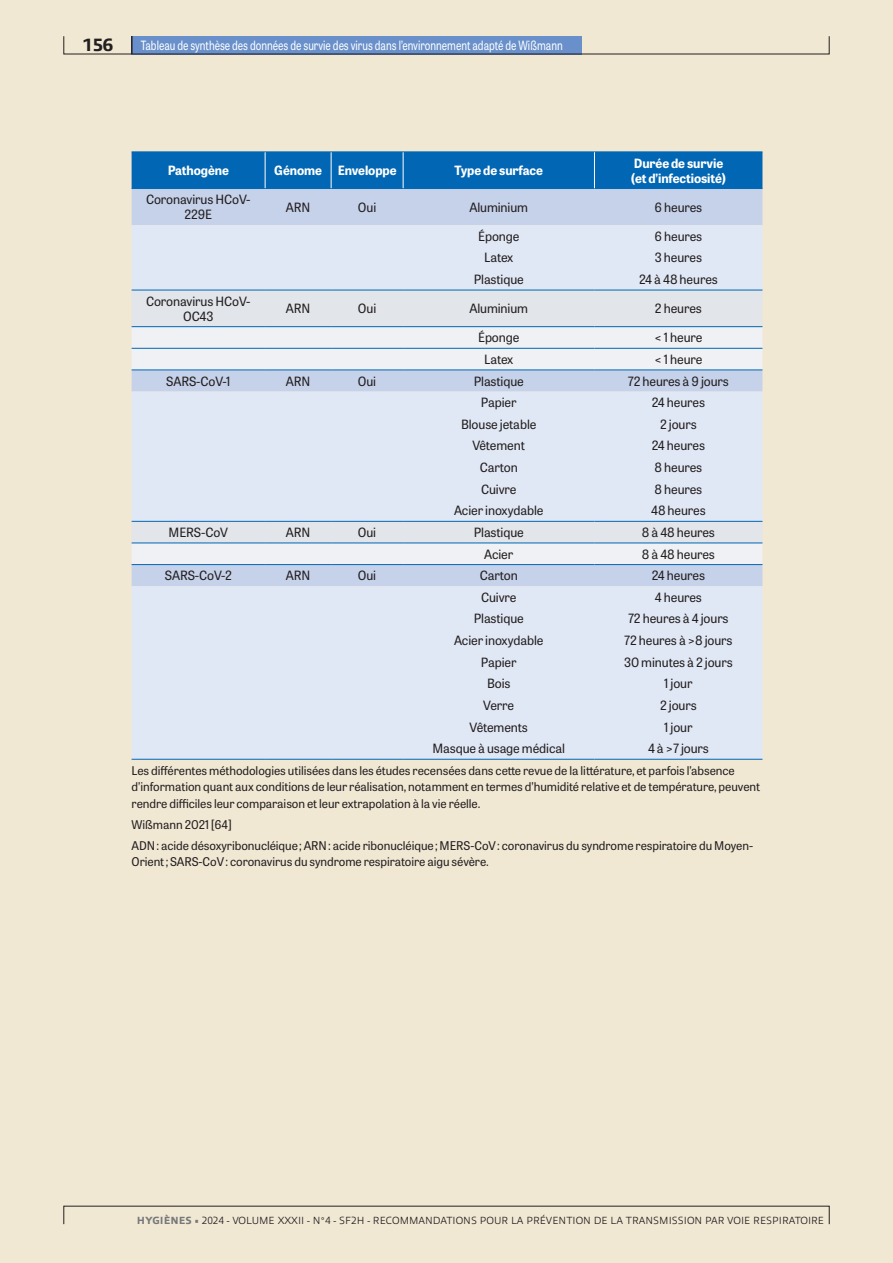
<style>
.page{position:relative;width:893px;height:1263px;background:#f1e8d4}
.page>*{position:absolute;margin:0;border:0;box-sizing:border-box;transform-origin:0 0}
.t1{font:800 18px "Allumi Std";color:#231f20}
.t2{font:12.75px/15px "Tablet Gothic";letter-spacing:-.01em;color:#231f20;text-align:center}
.t3{font:12.75px "Tablet Gothic";color:#fff;scale:.8 1}
.t4{font:700 12.75px/15px "Tablet Gothic";letter-spacing:-.005em;color:#fff}
.t5{font:12px/16.5px "Tablet Gothic";letter-spacing:-.005em;color:#231f20}
.t6{font:300 10.5px "Allumi Std";color:#231f20}
.s1{font-weight:800;color:#76787b}
</style>
<div class="page">
<div style="left:132px;top:36px;width:450px;height:18px;background:#6990ca"></div>
<div style="left:132px;top:153px;width:630px;height:35px;background:#0166b3"></div>
<div style="left:132px;top:189px;width:630px;height:36px;background:#c6d2ea"></div>
<svg style="left:132px;top:225px;width:630px;height:534px;background:#dee5f3"></svg>
<div style="left:132px;top:291px;width:630px;height:35px;background:#e2e5ea"></div>
<svg style="left:132px;top:327px;width:630px;height:237px;background:#e0e7f2"></svg>
<hr style="left:132px;top:152px;width:133px;height:1px;background:#0166b3">
<hr style="left:265px;top:152px;width:66px;height:1px;background:#0166b3">
<hr style="left:331px;top:152px;width:72px;height:1px;background:#0166b3">
<hr style="left:403px;top:152px;width:191px;height:1px;background:#0166b3">
<hr style="left:594px;top:152px;width:168px;height:1px;background:#0166b3">
<hr style="left:132px;top:188px;width:133px;height:1px;background:#0166b3">
<hr style="left:265px;top:188px;width:66px;height:1px;background:#0166b3">
<hr style="left:331px;top:188px;width:72px;height:1px;background:#0166b3">
<hr style="left:403px;top:188px;width:191px;height:1px;background:#0166b3">
<hr style="left:594px;top:188px;width:168px;height:1px;background:#0166b3">
<hr style="left:132px;top:290px;width:133px;height:1px;background:#0166b3">
<hr style="left:265px;top:290px;width:66px;height:1px;background:#0166b3">
<hr style="left:331px;top:290px;width:72px;height:1px;background:#0166b3">
<hr style="left:403px;top:290px;width:191px;height:1px;background:#0166b3">
<hr style="left:594px;top:290px;width:168px;height:1px;background:#0166b3">
<hr style="left:132px;top:326px;width:133px;height:1px;background:#0166b3">
<hr style="left:265px;top:326px;width:66px;height:1px;background:#0166b3">
<hr style="left:331px;top:326px;width:72px;height:1px;background:#0166b3">
<hr style="left:403px;top:326px;width:191px;height:1px;background:#0166b3">
<hr style="left:594px;top:326px;width:168px;height:1px;background:#0166b3">
<hr style="left:132px;top:348px;width:133px;height:1px;background:#0166b3">
<hr style="left:265px;top:348px;width:66px;height:1px;background:#0166b3">
<hr style="left:331px;top:348px;width:72px;height:1px;background:#0166b3">
<hr style="left:403px;top:348px;width:191px;height:1px;background:#0166b3">
<hr style="left:594px;top:348px;width:168px;height:1px;background:#0166b3">
<hr style="left:132px;top:370px;width:133px;height:1px;background:#0166b3">
<hr style="left:265px;top:370px;width:66px;height:1px;background:#0166b3">
<hr style="left:331px;top:370px;width:72px;height:1px;background:#0166b3">
<hr style="left:403px;top:370px;width:191px;height:1px;background:#0166b3">
<hr style="left:594px;top:370px;width:168px;height:1px;background:#0166b3">
<hr style="left:132px;top:521px;width:133px;height:1px;background:#0166b3">
<hr style="left:265px;top:521px;width:66px;height:1px;background:#0166b3">
<hr style="left:331px;top:521px;width:72px;height:1px;background:#0166b3">
<hr style="left:403px;top:521px;width:191px;height:1px;background:#0166b3">
<hr style="left:594px;top:521px;width:168px;height:1px;background:#0166b3">
<hr style="left:132px;top:543px;width:133px;height:1px;background:#0166b3">
<hr style="left:265px;top:543px;width:66px;height:1px;background:#0166b3">
<hr style="left:331px;top:543px;width:72px;height:1px;background:#0166b3">
<hr style="left:403px;top:543px;width:191px;height:1px;background:#0166b3">
<hr style="left:594px;top:543px;width:168px;height:1px;background:#0166b3">
<hr style="left:132px;top:564px;width:133px;height:1px;background:#0166b3">
<hr style="left:265px;top:564px;width:66px;height:1px;background:#0166b3">
<hr style="left:331px;top:564px;width:72px;height:1px;background:#0166b3">
<hr style="left:403px;top:564px;width:191px;height:1px;background:#0166b3">
<hr style="left:594px;top:564px;width:168px;height:1px;background:#0166b3">
<hr style="left:132px;top:759px;width:133px;height:1px;background:#0166b3">
<hr style="left:265px;top:759px;width:66px;height:1px;background:#0166b3">
<hr style="left:331px;top:759px;width:72px;height:1px;background:#0166b3">
<hr style="left:403px;top:759px;width:191px;height:1px;background:#0166b3">
<hr style="left:594px;top:759px;width:168px;height:1px;background:#0166b3">
<hr style="left:265px;top:152px;width:1px;height:36px;background:#fff">
<hr style="left:331px;top:152px;width:1px;height:36px;background:#fff">
<hr style="left:403px;top:152px;width:1px;height:36px;background:#fff">
<hr style="left:594px;top:152px;width:1px;height:36px;background:#fff">
<svg style="left:132px;top:36px;width:1px;height:18px"></svg>
<h1 class="t1" style="left:82px;top:35px;width:32px">156</h1>
<p class="t3" style="left:141px;top:36px;width:529px">Tableau de synthèse des données de survie des virus dans l’environnement adapté de Wißmann</p>
<p class="t4" style="left:168px;top:162px;width:63px">Pathogène</p>
<p class="t4" style="left:274px;top:162px;width:124px">Génome Enveloppe</p>
<p class="t4" style="left:455px;top:162px;width:90px">Type de surface</p>
<p class="t4" style="left:631px;top:155px;width:96px">Durée de survie (et d’infectiosité)</p>
<p class="t2" style="left:146px;top:191px;width:106px">Coronavirus HCoV-<br>229E</p>
<p class="t2" style="left:286px;top:199px;width:26px">ARN</p>
<p class="t2" style="left:358px;top:199px;width:20px">Oui</p>
<p class="t2" style="left:469px;top:199px;width:60px">Aluminium</p>
<p class="t2" style="left:655px;top:199px;width:49px">6 heures</p>
<p class="t2" style="left:478px;top:228px;width:43px">Éponge</p>
<p class="t2" style="left:655px;top:228px;width:49px">6 heures</p>
<p class="t2" style="left:484px;top:250px;width:31px">Latex</p>
<p class="t2" style="left:655px;top:250px;width:49px">3 heures</p>
<p class="t2" style="left:474px;top:271px;width:52px">Plastique</p>
<p class="t2" style="left:639px;top:271px;width:80px">24 à 48 heures</p>
<p class="t2" style="left:146px;top:293px;width:106px">Coronavirus HCoV-<br>OC43</p>
<p class="t2" style="left:286px;top:300px;width:26px">ARN</p>
<p class="t2" style="left:358px;top:300px;width:20px">Oui</p>
<p class="t2" style="left:469px;top:300px;width:60px">Aluminium</p>
<p class="t2" style="left:655px;top:300px;width:48px">2 heures</p>
<p class="t2" style="left:478px;top:330px;width:43px">Éponge</p>
<p class="t2" style="left:654px;top:330px;width:50px">&lt; 1 heure</p>
<p class="t2" style="left:484px;top:351px;width:31px">Latex</p>
<p class="t2" style="left:654px;top:351px;width:50px">&lt; 1 heure</p>
<p class="t2" style="left:166px;top:373px;width:66px">SARS-CoV-1</p>
<p class="t2" style="left:286px;top:373px;width:26px">ARN</p>
<p class="t2" style="left:358px;top:373px;width:20px">Oui</p>
<p class="t2" style="left:474px;top:373px;width:52px">Plastique</p>
<p class="t2" style="left:628px;top:373px;width:102px">72 heures à 9 jours</p>
<p class="t2" style="left:481px;top:394px;width:37px">Papier</p>
<p class="t2" style="left:652px;top:394px;width:55px">24 heures</p>
<p class="t2" style="left:461px;top:416px;width:77px">Blouse jetable</p>
<p class="t2" style="left:660px;top:416px;width:38px">2 jours</p>
<p class="t2" style="left:473px;top:438px;width:54px">Vêtement</p>
<p class="t2" style="left:652px;top:438px;width:55px">24 heures</p>
<p class="t2" style="left:480px;top:459px;width:40px">Carton</p>
<p class="t2" style="left:655px;top:459px;width:49px">8 heures</p>
<p class="t2" style="left:481px;top:481px;width:37px">Cuivre</p>
<p class="t2" style="left:655px;top:481px;width:49px">8 heures</p>
<p class="t2" style="left:454px;top:503px;width:91px">Acier inoxydable</p>
<p class="t2" style="left:651px;top:503px;width:56px">48 heures</p>
<p class="t2" style="left:169px;top:524px;width:61px">MERS-CoV</p>
<p class="t2" style="left:286px;top:524px;width:26px">ARN</p>
<p class="t2" style="left:358px;top:524px;width:20px">Oui</p>
<p class="t2" style="left:474px;top:524px;width:52px">Plastique</p>
<p class="t2" style="left:642px;top:524px;width:75px">8 à 48 heures</p>
<p class="t2" style="left:484px;top:546px;width:31px">Acier</p>
<p class="t2" style="left:642px;top:546px;width:75px">8 à 48 heures</p>
<p class="t2" style="left:165px;top:567px;width:68px">SARS-CoV-2</p>
<p class="t2" style="left:286px;top:567px;width:26px">ARN</p>
<p class="t2" style="left:358px;top:567px;width:20px">Oui</p>
<p class="t2" style="left:480px;top:567px;width:40px">Carton</p>
<p class="t2" style="left:652px;top:567px;width:55px">24 heures</p>
<p class="t2" style="left:481px;top:589px;width:37px">Cuivre</p>
<p class="t2" style="left:655px;top:589px;width:49px">4 heures</p>
<p class="t2" style="left:474px;top:611px;width:52px">Plastique</p>
<p class="t2" style="left:628px;top:611px;width:102px">72 heures à 4 jours</p>
<p class="t2" style="left:454px;top:632px;width:91px">Acier inoxydable</p>
<p class="t2" style="left:624px;top:632px;width:110px">72 heures à &gt;8 jours</p>
<p class="t2" style="left:481px;top:654px;width:37px">Papier</p>
<p class="t2" style="left:624px;top:654px;width:110px">30 minutes à 2 jours</p>
<p class="t2" style="left:487px;top:676px;width:25px">Bois</p>
<p class="t2" style="left:664px;top:676px;width:30px">1 jour</p>
<p class="t2" style="left:483px;top:697px;width:32px">Verre</p>
<p class="t2" style="left:660px;top:697px;width:38px">2 jours</p>
<p class="t2" style="left:470px;top:719px;width:60px">Vêtements</p>
<p class="t2" style="left:664px;top:719px;width:30px">1 jour</p>
<p class="t2" style="left:432px;top:740px;width:134px">Masque à usage médical</p>
<p class="t2" style="left:648px;top:740px;width:62px">4 à &gt;7 jours</p>
<p class="t5" style="left:132px;top:761px;width:630px">Les différentes méthodologies utilisées dans les études recensées dans cette revue de la littérature, et parfois l’absence d’information quant aux conditions de leur réalisation, notamment en termes d’humidité relative et de température, peuvent rendre difficiles leur comparaison et leur extrapolation à la vie réelle.</p>
<p class="t5" style="left:132px;top:813px;width:623px;line-height:21px">Wißmann 2021 [64]<br>ADN : acide désoxyribonucléique ; ARN : acide ribonucléique ; MERS-CoV : coronavirus du syndrome respiratoire du Moyen-</p>
<p class="t5" style="left:132px;top:853px;width:359px">Orient ; SARS-CoV : coronavirus du syndrome respiratoire aigu sévère.</p>
<p class="t6" style="left:137px;top:1215px;width:689px"><span class="s1">HYGIÈNES •</span> 2024 - VOLUME XXXII - N°4 - SF2H - RECOMMANDATIONS POUR LA PRÉVENTION DE LA TRANSMISSION PAR VOIE RESPIRATOIRE</p>
</div>
